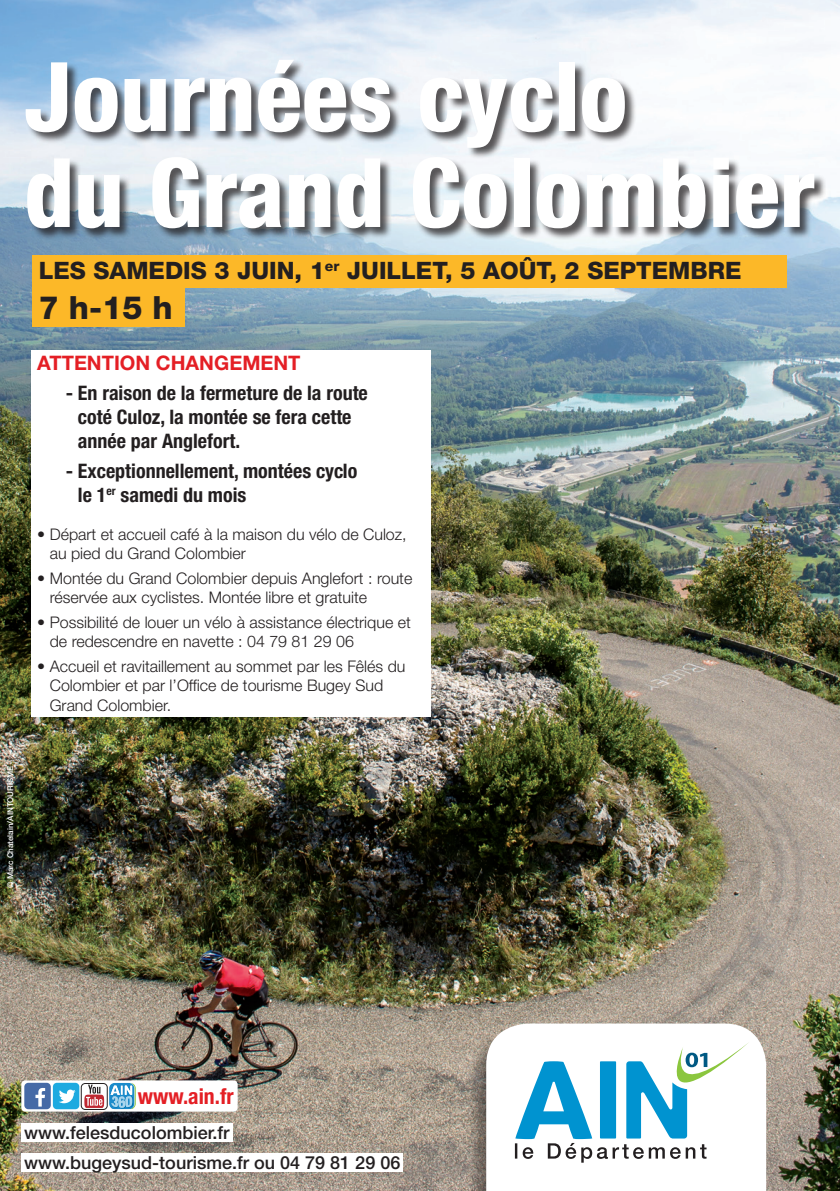
<style>
.page{position:relative;width:840px;height:1191px;background:#fff}
.page>*{position:absolute;margin:0;border:0;box-sizing:border-box;transform-origin:0 0}
.t1{font:800 condensed 96px/96px "Helvetica Neue LT Pro";color:#fff}
.t2{font:800 32px "Helvetica Neue LT Pro";color:#231f20}
.t3{font:800 24px "Helvetica Neue LT Pro";color:#231f20}
.t4{font:700 condensed 21.8px "Helvetica Neue LT Pro";color:#e41f25}
.t5{font:700 condensed 20px/24px "Helvetica Neue LT Pro";color:#231f20}
.t6{font:700 20px "Helvetica Neue LT Pro";color:#e41f25}
.t7{font:500 18px "Helvetica Neue LT Pro";color:#231f20}
.t8{font:300 16px/19.2px "Helvetica Neue LT Pro";color:#231f20}
.t9{font:500 8px "Helvetica Neue LT Pro";color:#fff}
</style>
<div class="page">
<img style="left:0;top:0;width:839px;height:1191px">
<div style="left:32px;top:255px;width:754px;height:32px;background:#fcb828"></div>
<div style="left:32px;top:286px;width:152px;height:40px;background:#fcb828"></div>
<div style="left:26px;top:60px;width:799px;height:180px;background:#231f20;opacity:.75"></div>
<div style="left:464px;top:1025px;width:304px;height:166px;background:#231f20;opacity:.5"></div>
<svg style="left:486px;top:1023px;width:279px;height:168px"></svg>
<svg style="left:514px;top:1042px;width:235px;height:120px"></svg>
<div style="left:32px;top:350px;width:399px;height:366px;background:#fff"></div>
<div style="left:21px;top:1123px;width:211px;height:18px;background:#fff"></div>
<div style="left:21px;top:1152px;width:382px;height:19px;background:#fff"></div>
<div style="left:21px;top:1080px;width:216px;height:31px;background:#fff;border-radius:4px"></div>
<div style="left:24px;top:1082px;width:27px;height:27px;background:#466aa6;border-radius:4px"></div>
<svg style="left:35px;top:1088px;width:10px;height:18px"></svg>
<div style="left:53px;top:1082px;width:26px;height:27px;background:#1eaae0;border-radius:4px"></div>
<svg style="left:59px;top:1089px;width:16px;height:14px"></svg>
<div style="left:81px;top:1083px;width:26px;height:26px;border:1px solid #231f20;border-radius:4px"></div>
<svg style="left:84px;top:1082px;width:52px;height:28px"></svg>
<p class="t1" style="left:24px;top:47px;width:792px">Journées cyclo<br>du Grand Colombier</p>
<p class="t3" style="left:39px;top:256px;width:704px">LES SAMEDIS 3 JUIN, 1<sup>er</sup> JUILLET, 5 AOÛT, 2 SEPTEMBRE</p>
<p class="t2" style="left:39px;top:289px;width:135px">7 h-15 h</p>
<p class="t6" style="left:37px;top:351px;width:264px">ATTENTION CHANGEMENT</p>
<p class="t5" style="left:78px;top:380px;width:291px;text-indent:-12px">- En raison de la fermeture de la route coté Culoz, la montée se fera cette année par Anglefort.</p>
<p class="t5" style="left:78px;top:458px;width:281px;text-indent:-12px">- Exceptionnellement, montées cyclo le 1<sup>er</sup> samedi du mois</p>
<p class="t8" style="left:50px;top:524px;width:358px;text-indent:-12px">• Départ et accueil café à la maison du vélo de Culoz, au pied du Grand Colombier</p>
<p class="t8" style="left:50px;top:568px;width:364px;text-indent:-12px">• Montée du Grand Colombier depuis Anglefort : route réservée aux cyclistes. Montée libre et gratuite</p>
<p class="t8" style="left:50px;top:612px;width:362px;text-indent:-12px">• Possibilité de louer un vélo à assistance électrique et de redescendre en navette : 04 79 81 29 06</p>
<p class="t8" style="left:50px;top:656px;width:357px;text-indent:-12px">• Accueil et ravitaillement au sommet par les Fêlés du<br>Colombier et par l’Office de tourisme Bugey Sud<br>Grand Colombier.</p>
<p class="t9" style="left:6px;top:888px;width:124px;rotate:-90deg">© Marc Chatelain/AINTOURISME</p>
<p class="t4" style="left:138px;top:1082px;width:97px">www.ain.fr</p>
<p class="t7" style="left:24px;top:1121px;width:207px">www.felesducolombier.fr</p>
<p class="t7" style="left:24px;top:1151px;width:377px">www.bugeysud-tourisme.fr ou 04 79 81 29 06</p>
</div>
